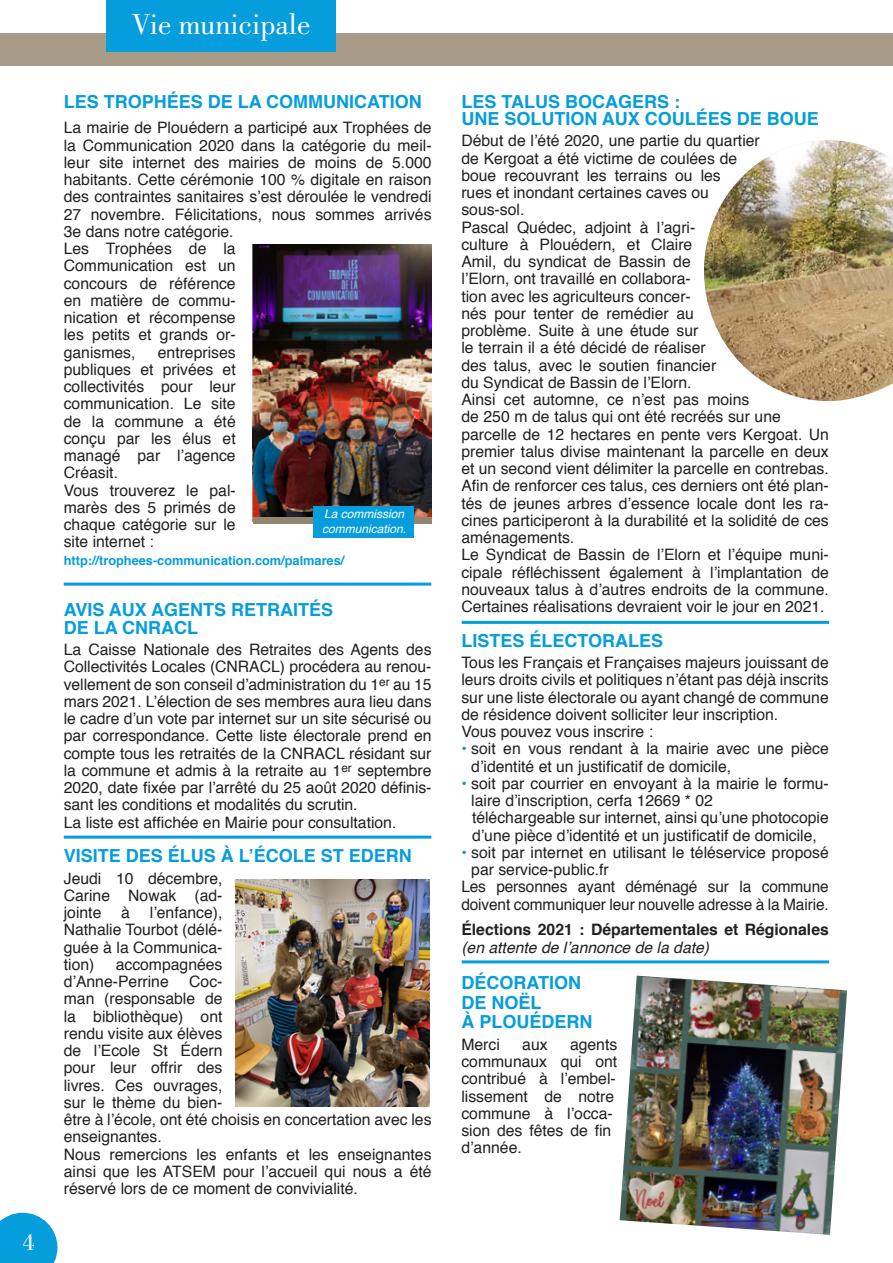
<style>
.page{position:relative;width:893px;height:1263px;background:#fff}
.page>*{position:absolute;margin:0;border:0;box-sizing:border-box;transform-origin:0 0}
.t1{font:30px "Bodoni";color:#fff}
.t2{font:24px "Bodoni";color:#fff}
.t3{font:700 18px/17.2px "Helvetica";color:#069ddc}
.t4{font:15.75px/17.2px "Helvetica";color:#231f20}
.t5{font:700 15.75px "Helvetica";color:#231f20}
.t6{font:italic 15.75px "Helvetica";color:#231f20}
.t7{font:700 12.75px "Helvetica";color:#069ddc}
.t8{font:italic 12px/15px "Helvetica";color:#fff}
.s1{color:#069ddc}
</style>
<div class="page">
<hr style="left:892px;top:34px;width:1px;height:32px;background:#a89c89">
<div style="left:0;top:34px;width:892px;height:32px;background:#a89c89"></div>
<div style="left:106px;top:0;width:230px;height:51px;background:#069ddc"></div>
<svg style="left:0;top:1213px;width:57px;height:50px"></svg>
<img style="left:253px;top:244px;width:178px;height:273px">
<div style="left:253px;top:517px;width:178px;height:7px;background:#938671"></div>
<div style="left:313px;top:506px;width:100px;height:32px;background:#069ddc"></div>
<hr style="left:64px;top:583px;width:367px;height:3px;background:#069ddc">
<hr style="left:64px;top:836px;width:367px;height:3px;background:#069ddc">
<hr style="left:462px;top:621px;width:367px;height:3px;background:#069ddc">
<hr style="left:462px;top:960px;width:367px;height:3px;background:#069ddc">
<img style="left:620px;top:975px;width:227px;height:260px">
<img style="left:704px;top:140px;width:189px;height:261px">
<img style="left:235px;top:879px;width:194px;height:227px">
<h2 class="t2" style="left:23px;top:1229px;width:14px">4</h2>
<h1 class="t1" style="left:132px;top:7px;width:181px">Vie municipale</h1>
<p class="t3" style="left:64px;top:93px;width:360px">LES TROPHÉES DE LA COMMUNICATION</p>
<p class="t4" style="left:64px;top:120px;width:369px">La mairie de Plouédern a participé aux Trophées de la Communication 2020 dans la catégorie du meil&shy;leur site internet des mairies de moins de 5.000 habitants. Cette cérémonie 100 % digitale en raison des contraintes sanitaires s’est déroulée le vendredi 27 novembre. Félicitations, nous sommes arrivés 3e dans notre catégorie.<br>Les Trophées de la<br>Communication est un<br>concours de référence<br>en matière de commu-<br>nication et récompense<br>les petits et grands or-<br>ganismes,</p>
<p class="t4" style="left:64px;top:344px;width:173px;text-indent:94px">entreprises publiques et privées et collectivités pour leur communication. Le site de la commune a été conçu par les élus et managé par l’agence<br>Créasit.<br>Vous trouverez le pal&shy;marès des 5 primés de chaque catégorie sur le site internet :</p>
<p class="t7" style="left:64px;top:550px;width:282px">http://trophees-communication.com/palmares/</p>
<p class="t3" style="left:64px;top:602px;width:271px">AVIS AUX AGENTS RETRAITÉS<br>DE LA CNRACL</p>
<p class="t4" style="left:64px;top:641px;width:369px">La Caisse Nationale des Retraites des Agents des Collectivités Locales (CNRACL) procédera au renou&shy;vellement de son conseil d’administration du 1<sup>er</sup> au 15 mars 2021. L’élection de ses membres aura lieu dans le cadre d’un vote par internet sur un site sécurisé ou par correspondance. Cette liste électorale prend en compte tous les retraités de la CNRACL résidant sur la commune et admis à la retraite au 1<sup>er</sup> septembre 2020, date fixée par l’arrêté du 25 août 2020 définis&shy;sant les conditions et modalités du scrutin.<br>La liste est affichée en Mairie pour consultation.</p>
<p class="t3" style="left:64px;top:847px;width:350px">VISITE DES ÉLUS À L’ÉCOLE ST EDERN</p>
<p class="t4" style="left:64px;top:870px;width:160px;text-align:justify">Jeudi 10 décembre, Carine Nowak (ad&shy;jointe</p>
<p class="t8" style="left:322px;top:506px;width:86px">La commission communication.</p>
<p class="t4" style="left:121px;top:904px;width:10px">à</p>
<p class="t4" style="left:64px;top:904px;width:160px;text-align:justify;text-indent:86px">l’enfance), Nathalie Tourbot (délé&shy;guée à la Communica&shy;tion)</p>
<p class="t4" style="left:64px;top:956px;width:160px;text-indent:52px">accompagnées d’Anne-Perrine</p>
<p class="t4" style="left:64px;top:973px;width:369px;text-indent:125px">Coc-<br>man (responsable de<br>la bibliothèque) ont<br>rendu visite aux élèves<br>de l’Ecole St Édern<br>pour leur offrir des<br>livres. Ces ouvrages,<br>sur le thème du bien-<br>être à l’école, ont été choisis en concertation avec les enseignantes.<br>Nous remercions les enfants et les enseignantes ainsi que les ATSEM pour l’accueil qui nous a été réservé lors de ce moment de convivialité.</p>
<p class="t3" style="left:461px;top:93px;width:359px">LES TALUS BOCAGERS :<br>UNE SOLUTION AUX COULÉES DE BOUE</p>
<p class="t4" style="left:461px;top:133px;width:369px">Début de l’été 2020, une partie du quartier<br>de Kergoat a été victime de coulées de<br>boue recouvrant les terrains ou les<br>rues et inondant certaines caves ou<br>sous-sol.<br>Pascal Quédec, adjoint à l’agri-<br>culture à Plouédern, et Claire<br>Amil, du syndicat de Bassin de<br>l’Elorn, ont travaillé en collabora-<br>tion avec les agriculteurs concer-<br>nés pour tenter de remédier au<br>problème. Suite à une étude sur<br>le terrain il a été décidé de réaliser<br>des talus, avec le soutien financier<br>du Syndicat de Bassin de l’Elorn.<br>Ainsi cet automne, ce n’est pas moins<br>de 250 m de talus qui ont été recréés sur une parcelle de 12 hectares en pente vers Kergoat. Un premier talus divise maintenant la parcelle en deux et un second vient délimiter la parcelle en contrebas.<br>Afin de renforcer ces talus, ces derniers ont été plan&shy;tés de jeunes arbres d’essence locale dont les ra&shy;cines participeront à la durabilité et la solidité de ces aménagements.<br>Le Syndicat de Bassin de l’Elorn et l’équipe muni&shy;cipale réfléchissent également à l’implantation de nouveaux talus à d’autres endroits de la commune.<br>Certaines réalisations devraient voir le jour en 2021.</p>
<p class="t3" style="left:461px;top:632px;width:203px">LISTES ÉLECTORALES</p>
<p class="t4" style="left:461px;top:654px;width:369px">Tous les Français et Françaises majeurs jouissant de leurs droits civils et politiques n’étant pas déjà inscrits sur une liste électorale ou ayant changé de commune de résidence doivent solliciter leur inscription.<br>Vous pouvez vous inscrire :</p>
<p class="t4" style="left:471px;top:741px;width:359px;text-indent:-10px"><span class="s1">•</span> soit en vous rendant à la mairie avec une pièce d’identité et un justificatif de domicile,</p>
<p class="t4" style="left:471px;top:775px;width:359px;text-indent:-10px"><span class="s1">•</span> soit par courrier en envoyant à la mairie le formu&shy;laire d’inscription, cerfa 12669 * 02<br>téléchargeable sur internet, ainsi qu’une photocopie d’une pièce d’identité et un justificatif de domicile,</p>
<p class="t4" style="left:461px;top:844px;width:369px"><span class="s1">•</span> soit par internet en utilisant le téléservice proposé</p>
<p class="t4" style="left:471px;top:861px;width:139px">par service-public.fr</p>
<p class="t4" style="left:461px;top:879px;width:369px">Les personnes ayant déménagé sur la commune</p>
<p class="t4" style="left:461px;top:896px;width:369px">doivent communiquer leur nouvelle adresse à la Mairie.</p>
<p class="t5" style="left:461px;top:917px;width:369px">Élections 2021 : Départementales et Régionales</p>
<p class="t6" style="left:461px;top:935px;width:249px">(en attente de l’annonce de la date)</p>
<p class="t3" style="left:461px;top:974px;width:133px;line-height:19.5px">DÉCORATION<br>DE NOËL<br>À PLOUÉDERN</p>
<p class="t4" style="left:461px;top:1036px;width:40px">Merci</p>
<p class="t4" style="left:522px;top:1036px;width:27px">aux</p>
<p class="t4" style="left:461px;top:1036px;width:157px;text-indent:109px">agents communaux qui ont contribué à l’embel&shy;lissement de notre commune à l’occa&shy;sion des fêtes de fin d’année.</p>
</div>
